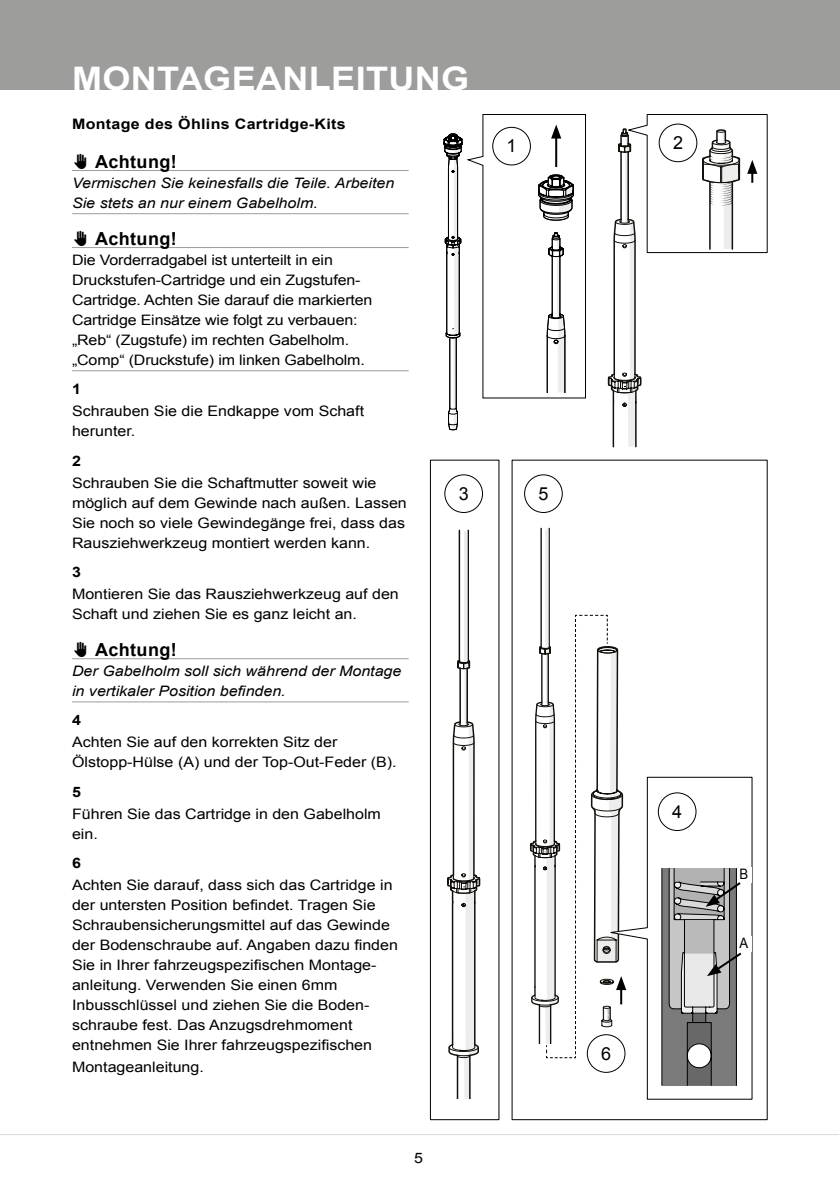
<style>
.page{position:relative;width:840px;height:1191px;background:#fff}
.page>*{position:absolute;margin:0;border:0;box-sizing:border-box;transform-origin:0 0}
.t1{font:700 32.4px "Arial";letter-spacing:.01em;color:#fff;scale:1.11 1}
.t2{font:700 18px "Arial";color:#000}
.t3{font:18px "Arial";color:#000}
.t4{font:14.4px/20px "Arial";color:#000;scale:1.11 1}
.t5{font:italic 14.4px/20px "Arial";color:#000;scale:1.11 1}
.t6{font:700 14.4px "Arial";letter-spacing:.02em;color:#000;scale:1.11 1}
.t7{font:14.4px "Arial Narrow";color:#000;scale:1.11 1}
</style>
<div class="page">
<div style="left:0;top:0;width:839px;height:90px;background:#9d9d9c"></div>
<hr style="left:0;top:1134px;width:838px;height:1px;background:#dadada">
<hr style="left:72px;top:170px;width:336px;height:1px;background:#9d9d9c">
<hr style="left:72px;top:213px;width:336px;height:1px;background:#9d9d9c">
<hr style="left:72px;top:247px;width:336px;height:1px;background:#9d9d9c">
<hr style="left:72px;top:370px;width:336px;height:1px;background:#9d9d9c">
<hr style="left:72px;top:658px;width:336px;height:1px;background:#9d9d9c">
<hr style="left:72px;top:701px;width:336px;height:1px;background:#9d9d9c">
<div style="left:429px;top:459px;width:70px;height:661px;border:1px solid #000"></div>
<div style="left:444px;top:474px;width:38px;height:39px;border:1px solid #000;border-radius:50%"></div>
<div style="left:524px;top:474px;width:38px;height:39px;border:1px solid #000;border-radius:50%"></div>
<div style="left:586px;top:1034px;width:39px;height:38px;border:1px solid #000;border-radius:50%"></div>
<svg style="left:443px;top:114px;width:143px;height:316px"></svg>
<svg style="left:607px;top:114px;width:160px;height:333px"></svg>
<svg style="left:447px;top:529px;width:33px;height:569px"></svg>
<svg style="left:604px;top:776px;width:148px;height:324px"></svg>
<svg style="left:530px;top:528px;width:96px;height:530px"></svg>
<div style="left:739px;top:936px;width:12px;height:16px;background:#fff"></div>
<div style="left:739px;top:867px;width:12px;height:16px;background:#fff"></div>
<svg style="left:661px;top:868px;width:82px;height:217px;background:#9b9a9a"></svg>
<div style="left:658px;top:793px;width:37px;height:37px;background:#fff;border-radius:50%"></div>
<div style="left:657px;top:792px;width:39px;height:39px;border:1px solid #000;border-radius:50%"></div>
<h1 class="t1" style="left:72px;top:57px;width:359px">MONTAGEANLEITUNG</h1>
<p class="t6" style="left:72px;top:114px;width:248px">Montage des Öhlins Cartridge-Kits</p>
<p class="t2" style="left:72px;top:149px;width:28px">✋✋Achtung!</p>
<p class="t5" style="left:72px;top:173px;width:292px">Vermischen Sie keinesfalls die Teile. Arbeiten<br>Sie stets an nur einem Gabelholm.</p>
<p class="t2" style="left:72px;top:226px;width:28px">✋✋Achtung!</p>
<p class="t4" style="left:72px;top:250px;width:272px">Die Vorderradgabel ist unterteilt in ein Druckstufen-Cartridge und ein Zugstufen-Cartridge. Achten Sie darauf die markierten Cartridge Einsätze wie folgt zu verbauen: „Reb“ (Zugstufe) im rechten Gabelholm. „Comp“ (Druckstufe) im linken Gabelholm.</p>
<p class="t6" style="left:72px;top:379px;width:10px">1</p>
<p class="t4" style="left:72px;top:401px;width:264px">Schrauben Sie die Endkappe vom Schaft herunter.</p>
<p class="t6" style="left:72px;top:451px;width:10px">2</p>
<p class="t4" style="left:72px;top:472px;width:303px">Schrauben Sie die Schaftmutter soweit wie möglich auf dem Gewinde nach außen. Lassen Sie noch so viele Gewindegänge frei, dass das Rausziehwerkzeug montiert werden kann.</p>
<p class="t6" style="left:72px;top:562px;width:10px">3</p>
<p class="t4" style="left:72px;top:584px;width:296px">Montieren Sie das Rausziehwerkzeug auf den<br>Schaft und ziehen Sie es ganz leicht an.</p>
<p class="t2" style="left:72px;top:637px;width:28px">✋✋Achtung!</p>
<p class="t5" style="left:72px;top:661px;width:298px">Der Gabelholm soll sich während der Montage in vertikaler Position befinden.</p>
<p class="t6" style="left:72px;top:710px;width:10px">4</p>
<p class="t4" style="left:72px;top:732px;width:294px">Achten Sie auf den korrekten Sitz der<br>Ölstopp-Hülse (A) und der Top-Out-Feder (B).</p>
<p class="t6" style="left:72px;top:782px;width:10px">5</p>
<p class="t4" style="left:72px;top:804px;width:279px">Führen Sie das Cartridge in den Gabelholm ein.</p>
<p class="t6" style="left:72px;top:853px;width:10px">6</p>
<p class="t4" style="left:72px;top:875px;width:295px">Achten Sie darauf, dass sich das Cartridge in der untersten Position befindet. Tragen Sie Schraubensicherungsmittel auf das Gewinde der Bodenschraube auf. Angaben dazu finden Sie in Ihrer fahrzeugspezifischen Montage&shy;anleitung. Verwenden Sie einen 6mm Inbusschlüssel und ziehen Sie die Boden&shy;schraube fest. Das Anzugsdrehmoment entnehmen Sie Ihrer fahrzeugspezifischen</p>
<p class="t4" style="left:72px;top:1057px;width:120px">Montageanleitung.</p>
<p class="t3" style="left:506px;top:134px;width:12px">1</p>
<p class="t3" style="left:672px;top:131px;width:12px">2</p>
<p class="t3" style="left:458px;top:482px;width:12px">3</p>
<p class="t3" style="left:538px;top:482px;width:12px">5</p>
<p class="t3" style="left:671px;top:799px;width:12px">4</p>
<p class="t3" style="left:600px;top:1041px;width:12px">6</p>
<p class="t4" style="left:414px;top:1148px;width:10px">5</p>
<p class="t7" style="left:739px;top:863px;width:9px">B</p>
<p class="t7" style="left:739px;top:932px;width:9px">A</p>
</div>
